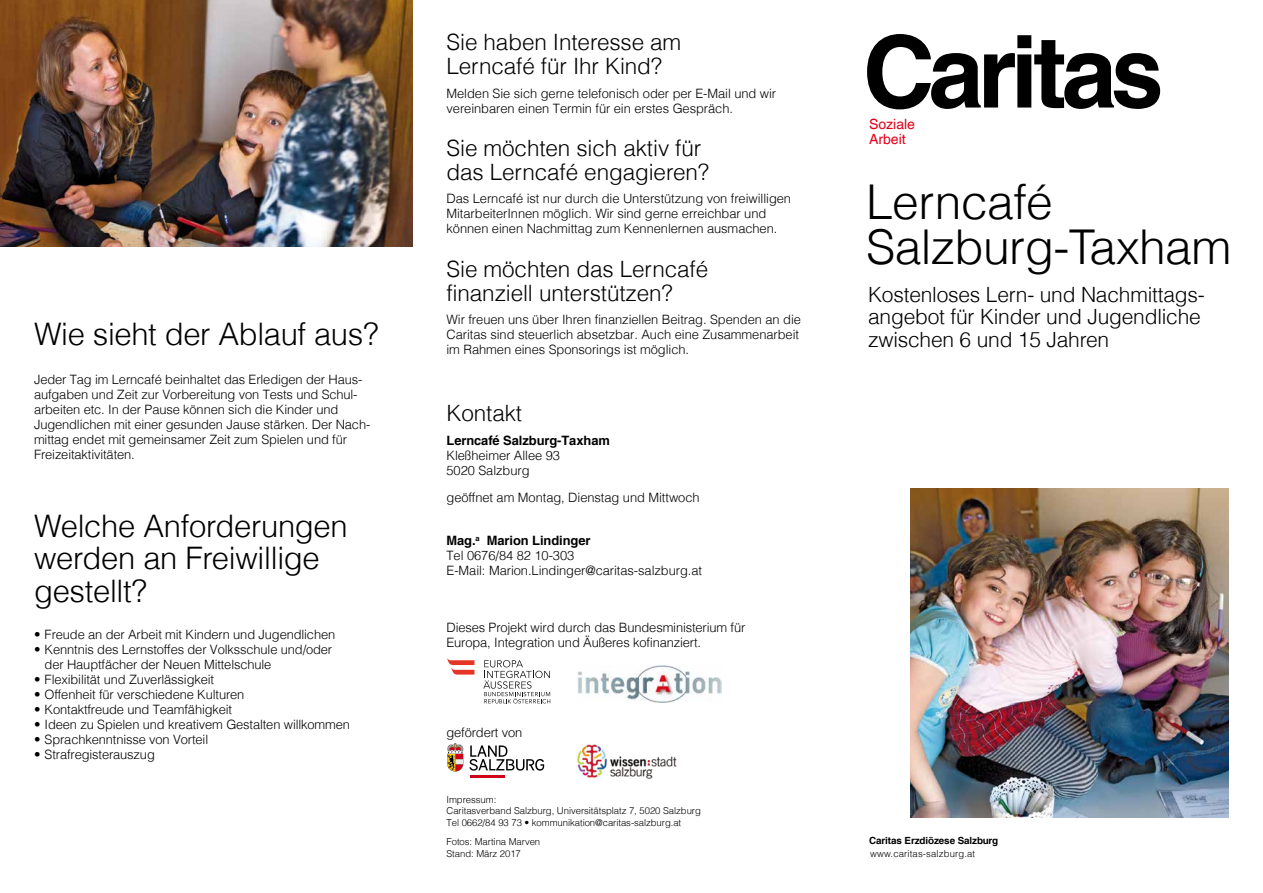
<style>
.page{position:relative;width:1263px;height:893px;background:#fff}
.page>*{position:absolute;margin:0;border:0;box-sizing:border-box;transform-origin:0 0}
.t1{font:300 48px/45px "Helvetica LT Com";letter-spacing:-.01em;color:#000}
.t2{font:300 31.05px/32.5px "Helvetica LT Com";letter-spacing:-.01em;color:#000}
.t3{font:300 22.5px/24px "Helvetica LT Com";letter-spacing:-.005em;color:#000}
.t4{font:300 21px/22.5px "Helvetica LT Com";letter-spacing:-.01em;color:#000}
.t5{font:14.1px/15px "Helvetica LT Com";letter-spacing:-.005em;color:#e2001a}
.t6{font:300 12.9px/15px "Helvetica LT Com";letter-spacing:-.01em;color:#000}
.t7{font:700 12.9px "Helvetica LT Com";letter-spacing:-.005em;color:#000}
.t8{font:700 9.9px "Helvetica LT Com";letter-spacing:-.01em;color:#000}
.t9{font:300 9.45px/11.2px "Helvetica LT Com";letter-spacing:-.005em;color:#000}
.t10{font:300 9.45px "Helvetica LT Com";letter-spacing:.015em;color:#000}
.s1{font-weight:700}
</style>
<div class="page">
<svg style="left:867px;top:34px;width:293px;height:75px"></svg>
<img style="left:0;top:0;width:412px;height:247px">
<img style="left:911px;top:488px;width:318px;height:329px">
<img style="left:577px;top:744px;width:100px;height:35px">
<svg style="left:483px;top:660px;width:67px;height:43px"></svg>
<svg style="left:447px;top:658px;width:27px;height:17px"></svg>
<img style="left:577px;top:666px;width:145px;height:36px">
<svg style="left:447px;top:743px;width:16px;height:29px"></svg>
<hr style="left:470px;top:775px;width:34px;height:3px;background:#d10019">
<svg style="left:469px;top:745px;width:75px;height:26px"></svg>
<h2 class="t2" style="left:34px;top:318px;width:346px">Wie sieht der Ablauf aus?</h2>
<p class="t6" style="left:34px;top:372px;width:338px">Jeder Tag im Lerncafé beinhaltet das Erledigen der Haus&shy;aufgaben und Zeit zur Vorbereitung von Tests und Schul&shy;arbeiten etc. In der Pause können sich die Kinder und Jugendlichen mit einer gesunden Jause stärken. Der Nach&shy;mittag endet mit gemeinsamer Zeit zum Spielen und für Freizeitaktivitäten.</p>
<h2 class="t2" style="left:34px;top:509px;width:315px">Welche Anforderungen werden an Freiwillige gestellt?</h2>
<p class="t6" style="left:34px;top:627px;width:303px">• Freude an der Arbeit mit Kindern und Jugendlichen</p>
<p class="t6" style="left:45px;top:642px;width:289px;text-indent:-11px">• Kenntnis des Lernstoffes der Volksschule und/oder der Hauptfächer der Neuen Mittelschule</p>
<p class="t6" style="left:34px;top:672px;width:182px">• Flexibilität und Zuverlässigkeit</p>
<p class="t6" style="left:34px;top:687px;width:212px">• Offenheit für verschiedene Kulturen</p>
<p class="t6" style="left:34px;top:702px;width:200px">• Kontaktfreude und Teamfähigkeit</p>
<p class="t6" style="left:34px;top:717px;width:318px">• Ideen zu Spielen und kreativem Gestalten willkommen</p>
<p class="t6" style="left:34px;top:732px;width:176px">• Sprachkenntnisse von Vorteil</p>
<p class="t6" style="left:34px;top:747px;width:122px">• Strafregisterauszug</p>
<h3 class="t3" style="left:446px;top:30px;width:236px">Sie haben Interesse am<br>Lerncafé für Ihr Kind?</h3>
<p class="t6" style="left:446px;top:86px;width:331px">Melden Sie sich gerne telefonisch oder per E-Mail und wir vereinbaren einen Termin für ein erstes Gespräch.</p>
<h3 class="t3" style="left:446px;top:136px;width:264px">Sie möchten sich aktiv für das Lerncafé engagieren?</h3>
<p class="t6" style="left:446px;top:191px;width:346px">Das Lerncafé ist nur durch die Unterstützung von freiwilligen<br>MitarbeiterInnen möglich. Wir sind gerne erreichbar und können einen Nachmittag zum Kennenlernen ausmachen.</p>
<h3 class="t3" style="left:446px;top:257px;width:263px">Sie möchten das Lerncafé finanziell unterstützen?</h3>
<p class="t6" style="left:446px;top:312px;width:356px">Wir freuen uns über Ihren finanziellen Beitrag. Spenden an die<br>Caritas sind steuerlich absetzbar. Auch eine Zusammenarbeit im Rahmen eines Sponsorings ist möglich.</p>
<h3 class="t3" style="left:446px;top:401px;width:77px">Kontakt</h3>
<p class="t7" style="left:446px;top:432px;width:165px">Lerncafé Salzburg-Taxham</p>
<p class="t6" style="left:446px;top:447px;width:115px">Kleßheimer Allee 93<br>5020 Salzburg</p>
<p class="t6" style="left:446px;top:490px;width:255px">geöffnet am Montag, Dienstag und Mittwoch</p>
<p class="t6" style="left:446px;top:533px;width:257px"><span class="s1">Mag.</span><sup>a</sup> <span class="s1">Marion Lindinger<br></span>Tel 0676/84 82 10-303<br>E-Mail: Marion.Lindinger@caritas-salzburg.at</p>
<p class="t6" style="left:446px;top:619px;width:300px">Dieses Projekt wird durch das Bundesministerium für<br>Europa, Integration und Äußeres kofinanziert.</p>
<p class="t6" style="left:446px;top:724px;width:77px">gefördert von</p>
<p class="t9" style="left:446px;top:794px;width:256px">Impressum:<br>Caritasverband Salzburg, Universitätsplatz 7, 5020 Salzburg<br>Tel 0662/84 93 73 • kommunikation@caritas-salzburg.at</p>
<p class="t9" style="left:446px;top:836px;width:95px">Fotos: Martina Marven<br>Stand: März 2017</p>
<p class="t5" style="left:869px;top:117px;width:47px">Soziale<br>Arbeit</p>
<h1 class="t1" style="left:866px;top:179px;width:367px">Lerncafé<br>Salzburg-Taxham</h1>
<h3 class="t4" style="left:868px;top:283px;width:338px">Kostenloses Lern- und Nachmittags&shy;angebot für Kinder und Jugendliche zwischen 6 und 15 Jahren</h3>
<p class="t8" style="left:869px;top:834px;width:131px">Caritas Erzdiözese Salzburg</p>
<p class="t10" style="left:870px;top:847px;width:107px">www.caritas-salzburg.at</p>
</div>
